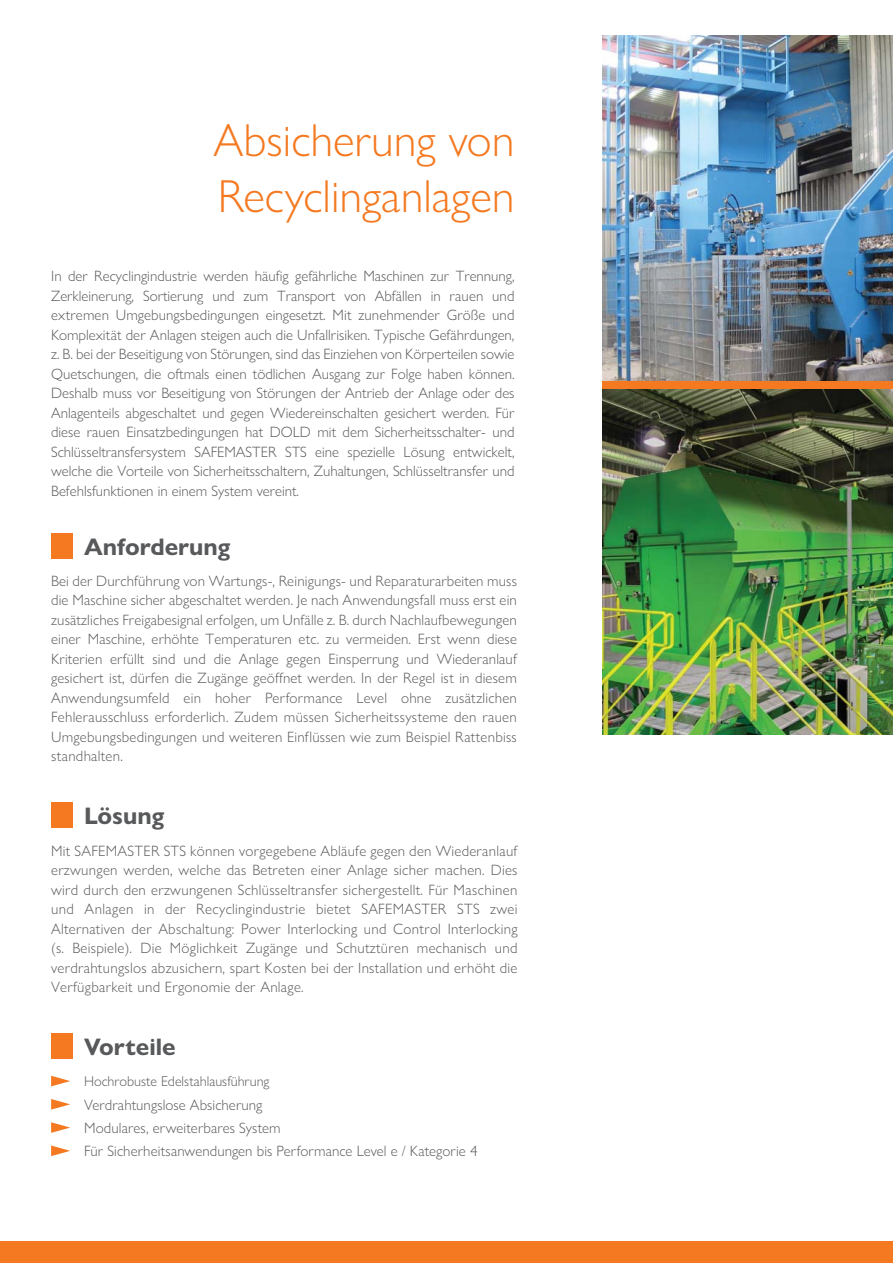
<style>
.page{position:relative;width:893px;height:1263px;background:#fff}
.page>*{position:absolute;margin:0;border:0;box-sizing:border-box;transform-origin:0 0}
.t1{font:300 46.5px/55.8px "Gill Sans Nova";color:#f47920}
.t2{font:700 24px "Gill Sans Nova";color:#58595b}
.t3{font:300 15px/19.5px "Gill Sans Nova";letter-spacing:.01em;color:#58595b;text-align:justify}
.t4{font:300 14.25px "Gill Sans Nova";color:#58595b}
</style>
<div class="page">
<div style="left:0;top:1242px;width:893px;height:21px;background:#f47920"></div>
<div style="left:602px;top:381px;width:291px;height:8px;background:#f47920"></div>
<img style="left:602px;top:36px;width:291px;height:345px">
<img style="left:602px;top:389px;width:291px;height:346px">
<div style="left:51px;top:533px;width:21px;height:25px;background:#f47920"></div>
<div style="left:51px;top:802px;width:21px;height:25px;background:#f47920"></div>
<div style="left:51px;top:1033px;width:21px;height:26px;background:#f47920"></div>
<svg style="left:51px;top:1076px;width:19px;height:10px"></svg>
<svg style="left:51px;top:1099px;width:19px;height:11px"></svg>
<svg style="left:51px;top:1122px;width:19px;height:11px"></svg>
<svg style="left:51px;top:1146px;width:19px;height:10px"></svg>
<h1 class="t1" style="left:214px;top:118px;width:302px">Absicherung von<br>Recyclinganlagen</h1>
<p class="t3" style="left:51px;top:268px;width:465px">In der Recyclingindustrie werden häufig gefährliche Maschinen zur Trennung, Zerkleinerung, Sortierung und zum Transport von Abfällen in rauen und extremen Umgebungsbedingungen eingesetzt. Mit zunehmender Größe und Komplexität der Anlagen steigen auch die Unfallrisiken. Typische Gefährdungen, z. B. bei der Beseitigung von Störungen, sind das Einziehen von Körperteilen sowie Quetschungen, die oftmals einen tödlichen Ausgang zur Folge haben können.<br>Deshalb muss vor Beseitigung von Störungen der Antrieb der Anlage oder des Anlagenteils abgeschaltet und gegen Wiedereinschalten gesichert werden. Für diese rauen Einsatzbedingungen hat DOLD mit dem Sicherheitsschalter- und Schlüsseltransfersystem SAFEMASTER STS eine spezielle Lösung entwickelt, welche die Vorteile von Sicherheitsschaltern, Zuhaltungen, Schlüsseltransfer und Befehlsfunktionen in einem System vereint.</p>
<h2 class="t2" style="left:84px;top:539px;width:148px">Anforderung</h2>
<p class="t3" style="left:51px;top:573px;width:467px">Bei der Durchführung von Wartungs-, Reinigungs- und Reparaturarbeiten muss die Maschine sicher abgeschaltet werden. Je nach Anwendungsfall muss erst ein zusätzliches Freigabesignal erfolgen, um Unfälle z. B. durch Nachlaufbewegungen einer Maschine, erhöhte Temperaturen etc. zu vermeiden. Erst wenn diese Kriterien erfüllt sind und die Anlage gegen Einsperrung und Wiederanlauf gesichert ist, dürfen die Zugänge geöffnet werden. In der Regel ist in diesem Anwendungsumfeld ein hoher Performance Level ohne zusätzlichen Fehlerausschluss erforderlich. Zudem müssen Sicherheitssysteme den rauen Umgebungsbedingungen und weiteren Einflüssen wie zum Beispiel Rattenbiss standhalten.</p>
<h2 class="t2" style="left:84px;top:808px;width:82px">Lösung</h2>
<p class="t3" style="left:51px;top:843px;width:468px">Mit SAFEMASTER STS können vorgegebene Abläufe gegen den Wiederanlauf erzwungen werden, welche das Betreten einer Anlage sicher machen. Dies wird durch den erzwungenen Schlüsseltransfer sichergestellt. Für Maschinen und Anlagen in der Recyclingindustrie bietet SAFEMASTER STS zwei Alternativen der Abschaltung: Power Interlocking und Control Interlocking (s. Beispiele). Die Möglichkeit Zugänge und Schutztüren mechanisch und verdrahtungslos abzusichern, spart Kosten bei der Installation und erhöht die Verfügbarkeit und Ergonomie der Anlage.</p>
<h2 class="t2" style="left:84px;top:1039px;width:93px">Vorteile</h2>
<p class="t4" style="left:84px;top:1077px;width:187px">Hochrobuste Edelstahlausführung</p>
<p class="t3" style="left:84px;top:1095px;width:395px;line-height:23.2px;text-align:left">Verdrahtungslose Absicherung<br>Modulares, erweiterbares System<br>Für Sicherheitsanwendungen bis Performance Level e / Kategorie 4</p>
</div>
